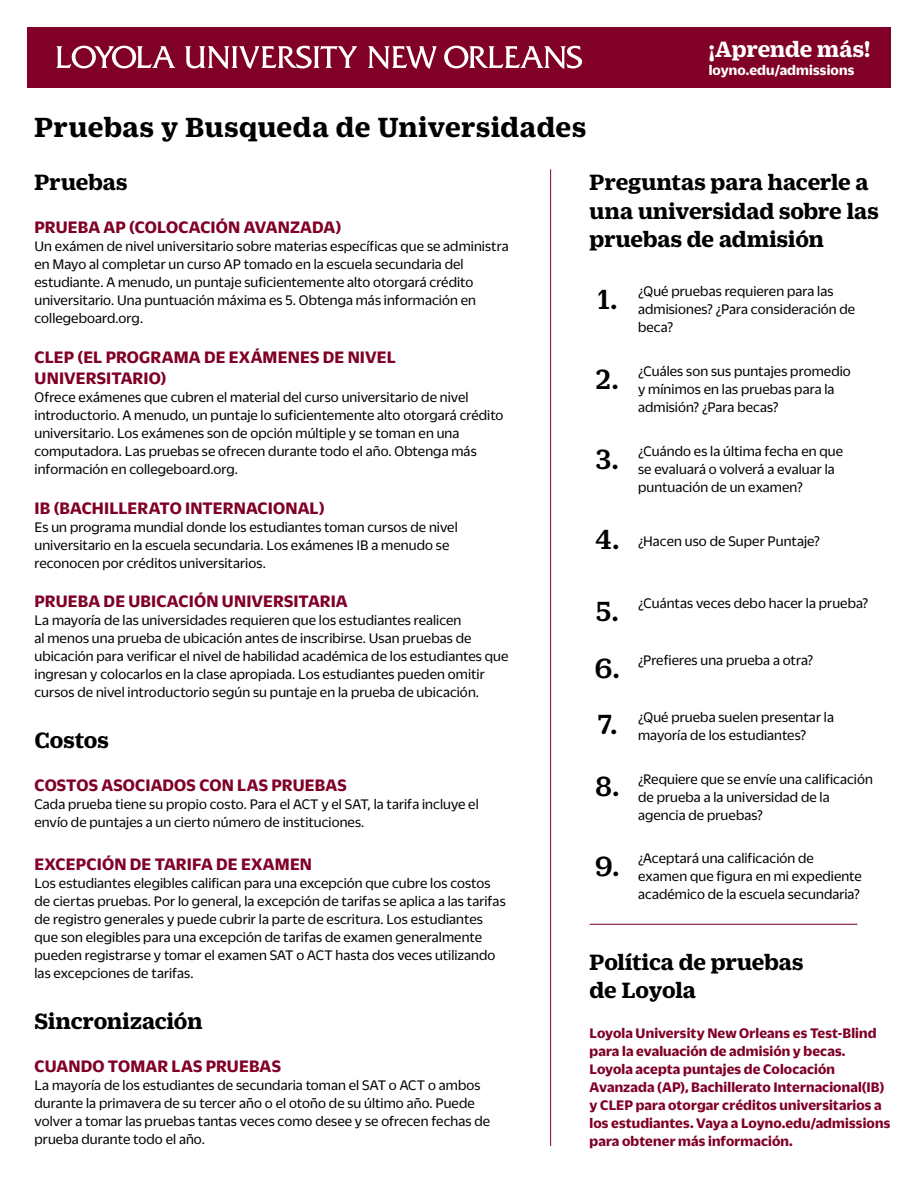
<style>
.page{position:relative;width:918px;height:1188px;background:#fff}
.page>*{position:absolute;margin:0;border:0;box-sizing:border-box;transform-origin:0 0}
.t1{font:700 30px "Duplicate Ionic";letter-spacing:.015em;color:#000}
.t2{font:700 24px/28.8px "Duplicate Ionic";letter-spacing:-.005em;color:#000}
.t3{font:700 24px "Duplicate Ionic";letter-spacing:-.005em;color:#fff}
.t4{font:700 18px/21.6px "Duplicate Sans";letter-spacing:.005em;color:#800027}
.t5{font:15px/18px "Duplicate Sans";letter-spacing:.01em;color:#000}
.t6{font:700 15px/18px "Duplicate Sans";letter-spacing:.01em;color:#800027}
.t7{font:700 15px "Duplicate Sans";letter-spacing:.01em;color:#fff}
.s1{font-family:"Duplicate Ionic";font-weight:500;font-size:30px}
</style>
<div class="page">
<div style="left:27px;top:27px;width:864px;height:61px;background:#800027"></div>
<svg style="left:56px;top:45px;width:119px;height:23px"></svg>
<svg style="left:185px;top:46px;width:172px;height:23px"></svg>
<svg style="left:368px;top:46px;width:69px;height:23px"></svg>
<svg style="left:444px;top:45px;width:138px;height:24px"></svg>
<hr style="left:550px;top:169px;width:1px;height:977px;background:#800027">
<hr style="left:590px;top:924px;width:267px;height:1px;background:#800027">
<h2 class="t3" style="left:709px;top:32px;width:163px">¡Aprende más!</h2>
<p class="t7" style="left:709px;top:60px;width:147px">loyno.edu/admissions</p>
<h1 class="t1" style="left:34px;top:106px;width:553px">Pruebas y Busqueda de Universidades</h1>
<h2 class="t2" style="left:34px;top:165px;width:94px">Pruebas</h2>
<p class="t4" style="left:35px;top:215px;width:308px">PRUEBA AP (COLOCACIÓN AVANZADA)</p>
<p class="t5" style="left:34px;top:236px;width:476px">Un exámen de nivel universitario sobre materias específicas que se administra en Mayo al completar un curso AP tomado en la escuela secundaria del estudiante. A menudo, un puntaje suficientemente alto otorgará crédito universitario. Una puntuación máxima es 5. Obtenga más información en collegeboard.org.</p>
<p class="t4" style="left:35px;top:344px;width:363px">CLEP (EL PROGRAMA DE EXÁMENES DE NIVEL<br>UNIVERSITARIO)</p>
<p class="t5" style="left:34px;top:387px;width:470px">Ofrece exámenes que cubren el material del curso universitario de nivel introductorio. A menudo, un puntaje lo suficientemente alto otorgará crédito universitario. Los exámenes son de opción múltiple y se toman en una computadora. Las pruebas se ofrecen durante todo el año. Obtenga más información en collegeboard.org.</p>
<p class="t4" style="left:35px;top:496px;width:292px">IB (BACHILLERATO INTERNACIONAL)</p>
<p class="t5" style="left:34px;top:517px;width:425px">Es un programa mundial donde los estudiantes toman cursos de nivel universitario en la escuela secundaria. Los exámenes IB a menudo se reconocen por créditos universitarios.</p>
<p class="t4" style="left:35px;top:589px;width:315px">PRUEBA DE UBICACIÓN UNIVERSITARIA</p>
<p class="t5" style="left:34px;top:611px;width:475px">La mayoría de las universidades requieren que los estudiantes realicen<br>al menos una prueba de ubicación antes de inscribirse. Usan pruebas de ubicación para verificar el nivel de habilidad académica de los estudiantes que ingresan y colocarlos en la clase apropiada. Los estudiantes pueden omitir cursos de nivel introductorio según su puntaje en la prueba de ubicación.</p>
<h2 class="t2" style="left:34px;top:723px;width:76px">Costos</h2>
<p class="t4" style="left:35px;top:773px;width:314px">COSTOS ASOCIADOS CON LAS PRUEBAS</p>
<p class="t5" style="left:34px;top:794px;width:446px">Cada prueba tiene su propio costo. Para el ACT y el SAT, la tarifa incluye el envío de puntajes a un cierto número de instituciones.</p>
<p class="t4" style="left:35px;top:852px;width:279px">EXCEPCIÓN DE TARIFA DE EXAMEN</p>
<p class="t5" style="left:34px;top:873px;width:473px">Los estudiantes elegibles califican para una excepción que cubre los costos de ciertas pruebas. Por lo general, la excepción de tarifas se aplica a las tarifas de registro generales y puede cubrir la parte de escritura. Los estudiantes que son elegibles para una excepción de tarifas de examen generalmente pueden registrarse y tomar el examen SAT o ACT hasta dos veces utilizando las excepciones de tarifas.</p>
<h2 class="t2" style="left:34px;top:1004px;width:170px">Sincronización</h2>
<p class="t4" style="left:35px;top:1054px;width:248px">CUANDO TOMAR LAS PRUEBAS</p>
<p class="t5" style="left:34px;top:1075px;width:457px">La mayoría de los estudiantes de secundaria toman el SAT o ACT o ambos durante la primavera de su tercer año o el otoño de su último año. Puede volver a tomar las pruebas tantas veces como desee y se ofrecen fechas de prueba durante todo el año.</p>
<h2 class="t2" style="left:590px;top:165px;width:291px">Preguntas para hacerle a una universidad sobre las pruebas de admisión</h2>
<p class="t5" style="left:638px;top:281px;width:219px;text-indent:-41px"><span class="s1">1.</span> ¿Qué pruebas requieren para las admisiones? ¿Para consideración de beca?</p>
<p class="t5" style="left:638px;top:361px;width:214px;text-indent:-42px"><span class="s1">2.</span> ¿Cuáles son sus puntajes promedio y mínimos en las pruebas para la admisión? ¿Para becas?</p>
<p class="t5" style="left:638px;top:441px;width:207px;text-indent:-42px"><span class="s1">3.</span> ¿Cuándo es la última fecha en que se evaluará o volverá a evaluar la puntuación de un examen?</p>
<p class="t5" style="left:595px;top:532px;width:226px"><span class="s1">4.</span> ¿Hacen uso de Super Puntaje?</p>
<p class="t5" style="left:596px;top:593px;width:274px"><span class="s1">5.</span> ¿Cuántas veces debo hacer la prueba?</p>
<p class="t5" style="left:595px;top:650px;width:220px"><span class="s1">6.</span> ¿Prefieres una prueba a otra?</p>
<p class="t5" style="left:638px;top:707px;width:197px;text-indent:-41px"><span class="s1">7.</span> ¿Qué prueba suelen presentar la mayoría de los estudiantes?</p>
<p class="t5" style="left:638px;top:769px;width:236px;text-indent:-43px"><span class="s1">8.</span> ¿Requiere que se envíe una calificación de prueba a la universidad de la agencia de pruebas?</p>
<p class="t5" style="left:638px;top:849px;width:225px;text-indent:-43px"><span class="s1">9.</span> ¿Aceptará una calificación de examen que figura en mi expediente académico de la escuela secundaria?</p>
<h2 class="t2" style="left:590px;top:945px;width:215px">Política de pruebas de Loyola</h2>
<p class="t6" style="left:590px;top:1023px;width:302px">Loyola University New Orleans es Test-Blind para la evaluación de admisión y becas.<br>Loyola acepta puntajes de Colocación Avanzada (AP), Bachillerato Internacional(IB) y CLEP para otorgar créditos universitarios a los estudiantes. Vaya a Loyno.edu/admissions para obtener más información.</p>
</div>
